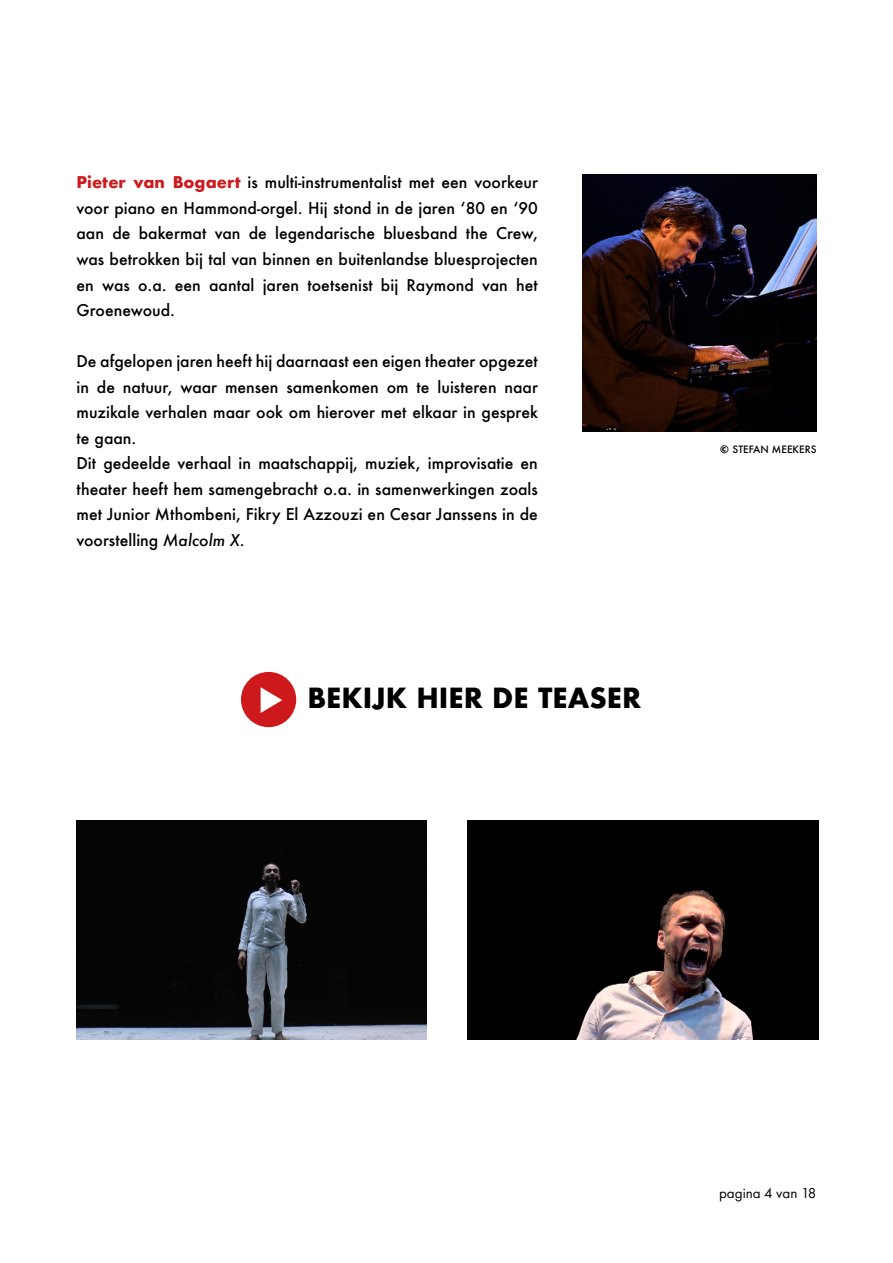
<style>
.page{position:relative;width:893px;height:1263px;background:#fff}
.page>*{position:absolute;margin:0;border:0;box-sizing:border-box;transform-origin:0 0}
.t1{font:700 27px "Futura";color:#000}
.t2{font:500 15.75px/25.5px "Futura";color:#000;text-align:justify}
.t3{font:15px "Futura PT";color:#000}
.t4{font:500 9.9px "Futura";color:#000}
.s1{font-weight:700;color:#cd191c}
.s2{font-style:italic}
.s3{font-weight:700}
</style>
<div class="page">
<img style="left:583px;top:174px;width:233px;height:258px">
<div style="left:241px;top:672px;width:55px;height:55px;background:#cd191c;border-radius:50%"></div>
<svg style="left:261px;top:687px;width:21px;height:26px"></svg>
<img style="left:77px;top:821px;width:350px;height:219px">
<img style="left:468px;top:821px;width:350px;height:219px">
<p class="t2" style="left:77px;top:170px;width:463px"><span class="s1">Pieter van Bogaert</span> is multi-instrumentalist met een voorkeur voor piano en Hammond-orgel. Hij stond in de jaren ‘80 en ‘90 aan de bakermat van de legendarische bluesband the Crew, was betrokken bij tal van binnen en buitenlandse bluesprojecten en was o.a. een aantal jaren toetsenist bij Raymond van het Groenewoud.</p>
<p class="t2" style="left:77px;top:348px;width:463px;text-align:left">De afgelopen jaren heeft hij daarnaast een eigen theater opgezet in de natuur, waar mensen samenkomen om te luisteren naar muzikale verhalen maar ook om hierover met elkaar in gesprek te gaan.<br>Dit gedeelde verhaal in maatschappij, muziek, improvisatie en theater heeft hem samengebracht o.a. in samenwerkingen zoals met Junior Mthombeni, Fikry El Azzouzi en Cesar Janssens in de voorstelling <span class="s2">Malcolm X</span>.</p>
<h1 class="t1" style="left:307px;top:678px;width:336px">BEKIJK HIER DE TEASER</h1>
<p class="t4" style="left:720px;top:442px;width:98px"><span class="s3">©</span> STEFAN MEEKERS</p>
<p class="t3" style="left:719px;top:1184px;width:99px">pagina 4 van 18</p>
</div>
